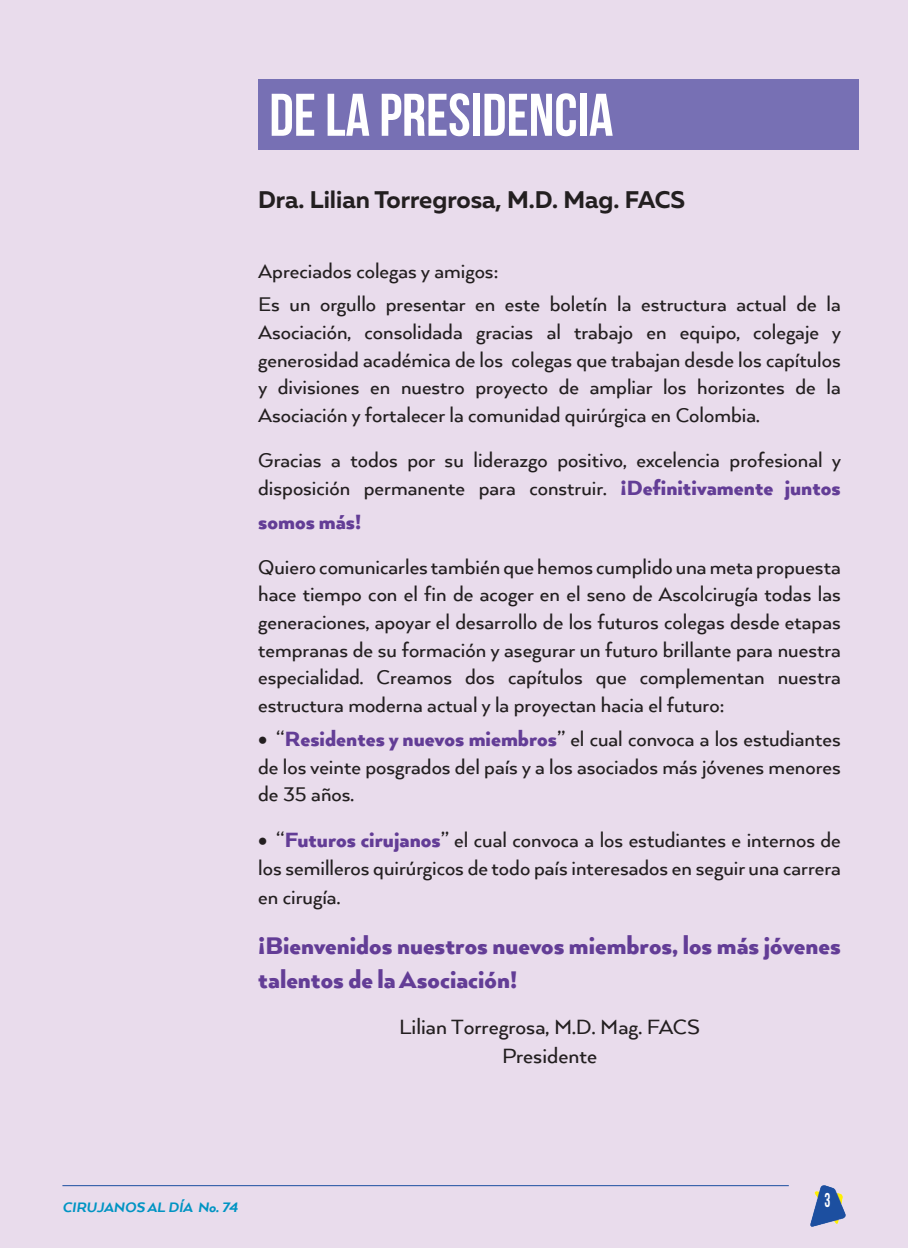
<style>
.page{position:relative;width:908px;height:1248px;background:#fff}
.page>*{position:absolute;margin:0;border:0;box-sizing:border-box;transform-origin:0 0}
.t1{font:60px "Bebas Neue";color:#fff}
.t2{font:900 28px/33.6px "Arquitecta W01";color:#633d96}
.t3{font:500 24px/28.8px "Arquitecta W01";color:#231f20;text-align:center}
.t4{font:700 24px "Muller";color:#231f20}
.t5{font:900 24px "Arquitecta W01";color:#633d96}
.t6{font:500 23px/27.6px "Arquitecta W01";color:#231f20;text-align:justify}
.t7{font:20px "Bebas Neue";color:#fff;scale:.75 1}
.t8{font:16px "Arquitecta W04 Hy It";color:#0094c3}
.s1{font-weight:900;font-size:24px;color:#633d96}
</style>
<div class="page">
<div style="left:0;top:0;width:907px;height:1247px;background:#e9dcec"></div>
<img style="left:810px;top:1184px;width:35px;height:42px">
<hr style="left:62px;top:1184px;width:726px;height:1px;background:#1c4fa0">
<div style="left:258px;top:79px;width:599px;height:70px;background:#7770b4"></div>
<h1 class="t1" style="left:269px;top:82px;width:345px">DE LA PRESIDENCIA</h1>
<p class="t4" style="left:258px;top:185px;width:428px">Dra. Lilian Torregrosa, M.D. Mag. FACS</p>
<p class="t6" style="left:258px;top:255px;width:584px;line-height:33.2px">Apreciados colegas y amigos:<br>Es un orgullo presentar en este boletín la estructura actual de la</p>
<p class="t6" style="left:258px;top:319px;width:584px">Asociación, consolidada gracias al trabajo en equipo, colegaje y generosidad académica de los colegas que trabajan desde los capítulos y divisiones en nuestro proyecto de ampliar los horizontes de la Asociación y fortalecer la comunidad quirúrgica en Colombia.</p>
<p class="t6" style="left:258px;top:446px;width:584px;line-height:28.8px">Gracias a todos por su liderazgo positivo, excelencia profesional y disposición permanente para construir. <span class="s1">¡Definitivamente juntos</span></p>
<p class="t5" style="left:258px;top:509px;width:105px">somos más!</p>
<p class="t6" style="left:258px;top:553px;width:584px">Quiero comunicarles también que hemos cumplido una meta propuesta hace tiempo con el fin de acoger en el seno de Ascolcirugía todas las generaciones, apoyar el desarrollo de los futuros colegas desde etapas tempranas de su formación y asegurar un futuro brillante para nuestra especialidad. Creamos dos capítulos que complementan nuestra estructura moderna actual y la proyectan hacia el futuro:</p>
<p class="t6" style="left:258px;top:726px;width:584px">• “<span class="s1">Residentes y nuevos miembros</span>” el cual convoca a los estudiantes de los veinte posgrados del país y a los asociados más jóvenes menores de 35 años.</p>
<p class="t6" style="left:258px;top:826px;width:584px;line-height:28.2px">• “<span class="s1">Futuros cirujanos</span>” el cual convoca a los estudiantes e internos de los semilleros quirúrgicos de todo país interesados en seguir una carrera en cirugía.</p>
<p class="t2" style="left:258px;top:929px;width:584px">¡Bienvenidos nuestros nuevos miembros, los más jóvenes talentos de la Asociación!</p>
<p class="t3" style="left:399px;top:1012px;width:302px">Lilian Torregrosa, M.D. Mag. FACS<br>Presidente</p>
<p class="t8" style="left:62px;top:1196px;width:177px">CIRUJANOS AL DÍA No. 74</p>
<p class="t7" style="left:824px;top:1188px;width:9px">3</p>
</div>
